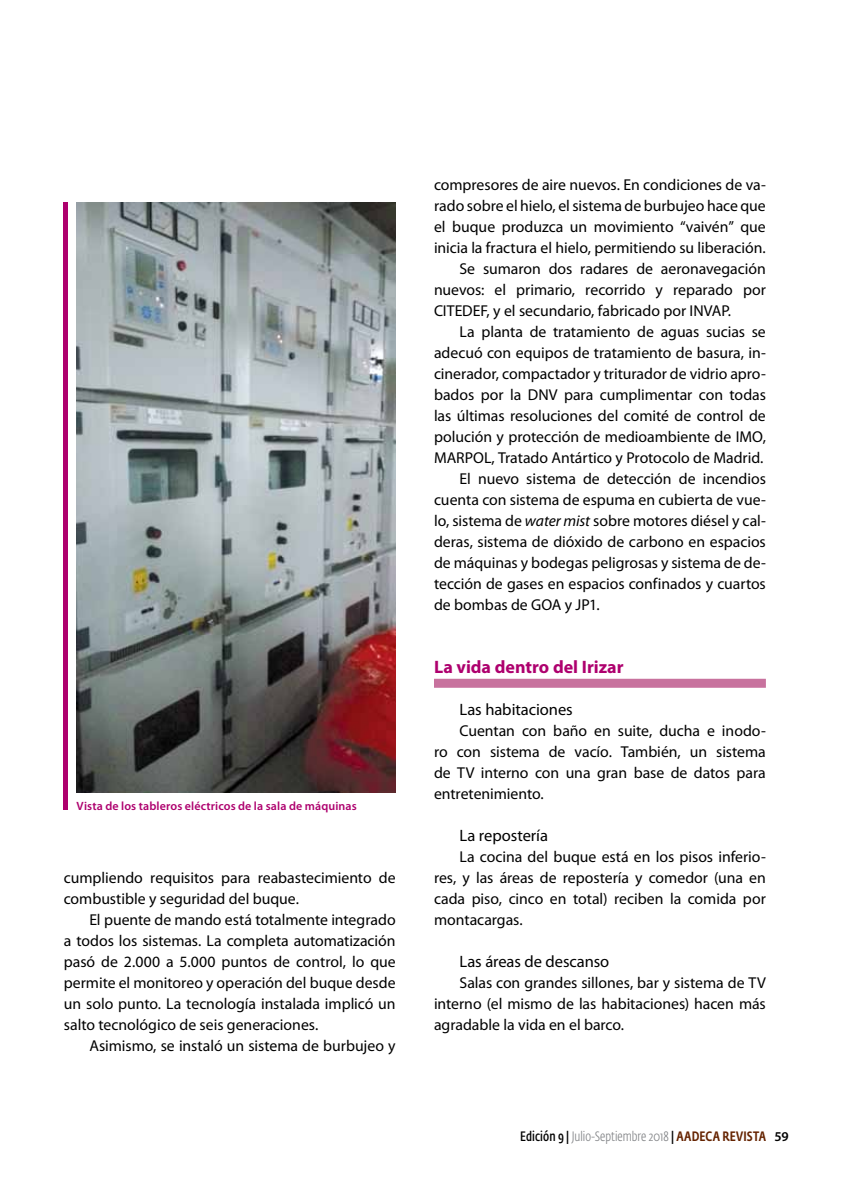
<style>
.page{position:relative;width:851px;height:1191px;background:#fff}
.page>*{position:absolute;margin:0;border:0;box-sizing:border-box;transform-origin:0 0}
.t1{font:700 18px "Myriad Pro";color:#ae006e}
.t2{font:16.5px "Myriad Pro";letter-spacing:-.005em;color:#000}
.t3{font:15.75px/21px "Myriad Pro";color:#000;text-align:justify}
.t4{font:300 13.5px "Fedra Sans Cond Std";letter-spacing:.005em;color:#808285}
.t5{font:600 12px "Myriad Pro";letter-spacing:.01em;color:#ae006e}
.s1{font-style:italic}
.s2{font-weight:600;color:#000}
.s3{font-weight:500;color:#000}
.s4{font-weight:500;color:#652300}
.s5{font-family:"Myriad Pro";font-weight:600;color:#000}
</style>
<div class="page">
<div style="left:434px;top:679px;width:331px;height:9px;background:#c8729e"></div>
<img style="left:77px;top:202px;width:318px;height:590px">
<hr style="left:64px;top:202px;width:4px;height:608px;background:#ae006e">
<p class="t5" style="left:77px;top:799px;width:281px">Vista de los tableros eléctricos de la sala de máquinas</p>
<p class="t3" style="left:64px;top:867px;width:333px">cumpliendo requisitos para reabastecimiento de combustible y seguridad del buque.</p>
<p class="t3" style="left:64px;top:909px;width:333px;text-indent:26px">El puente de mando está totalmente integrado a todos los sistemas. La completa automatización pasó de 2.000 a 5.000 puntos de control, lo que permite el monitoreo y operación del buque desde un solo punto. La tecnología instalada implicó un salto tecnológico de seis generaciones.</p>
<p class="t3" style="left:89px;top:1035px;width:308px">Asimismo, se instaló un sistema de burbujeo y</p>
<p class="t3" style="left:434px;top:174px;width:333px">compresores de aire nuevos. En condiciones de va-</p>
<p class="t3" style="left:434px;top:195px;width:333px">rado sobre el hielo, el sistema de burbujeo hace que</p>
<p class="t3" style="left:434px;top:216px;width:333px">el buque produzca un movimiento “vaivén” que</p>
<p class="t3" style="left:434px;top:237px;width:333px">inicia la fractura el hielo, permitiendo su liberación.</p>
<p class="t3" style="left:459px;top:258px;width:308px">Se sumaron dos radares de aeronavegación</p>
<p class="t3" style="left:434px;top:279px;width:333px">nuevos: el primario, recorrido y reparado por</p>
<p class="t3" style="left:434px;top:300px;width:298px">CITEDEF, y el secundario, fabricado por INVAP.</p>
<p class="t3" style="left:459px;top:321px;width:308px">La planta de tratamiento de aguas sucias se</p>
<p class="t3" style="left:434px;top:342px;width:333px">adecuó con equipos de tratamiento de basura, in-</p>
<p class="t3" style="left:434px;top:363px;width:333px">cinerador, compactador y triturador de vidrio apro-</p>
<p class="t3" style="left:434px;top:384px;width:333px">bados por la DNV para cumplimentar con todas</p>
<p class="t3" style="left:434px;top:405px;width:333px">las últimas resoluciones del comité de control de</p>
<p class="t3" style="left:434px;top:426px;width:333px">polución y protección de medioambiente de IMO,</p>
<p class="t3" style="left:434px;top:447px;width:331px">MARPOL, Tratado Antártico y Protocolo de Madrid.</p>
<p class="t3" style="left:459px;top:468px;width:308px">El nuevo sistema de detección de incendios</p>
<p class="t3" style="left:434px;top:489px;width:333px">cuenta con sistema de espuma en cubierta de vue-</p>
<p class="t3" style="left:434px;top:510px;width:333px">lo, sistema de <span class="s1">water mist</span> sobre motores diésel y cal-</p>
<p class="t3" style="left:434px;top:531px;width:333px">deras, sistema de dióxido de carbono en espacios</p>
<p class="t3" style="left:434px;top:552px;width:333px">de máquinas y bodegas peligrosas y sistema de de-</p>
<p class="t3" style="left:434px;top:573px;width:333px">tección de gases en espacios confinados y cuartos</p>
<p class="t3" style="left:434px;top:594px;width:167px">de bombas de GOA y JP1.</p>
<p class="t1" style="left:434px;top:656px;width:191px">La vida dentro del Irizar</p>
<p class="t2" style="left:459px;top:700px;width:115px">Las habitaciones</p>
<p class="t3" style="left:434px;top:720px;width:333px;text-indent:25px">Cuentan con baño en suite, ducha e inodo&shy;ro con sistema de vacío. También, un sistema de TV interno con una gran base de datos para entretenimiento.</p>
<p class="t2" style="left:459px;top:826px;width:90px">La repostería</p>
<p class="t3" style="left:434px;top:846px;width:333px;text-indent:25px">La cocina del buque está en los pisos inferio&shy;res, y las áreas de repostería y comedor (una en cada piso, cinco en total) reciben la comida por montacargas.</p>
<p class="t2" style="left:459px;top:952px;width:151px">Las áreas de descanso</p>
<p class="t3" style="left:434px;top:972px;width:333px;text-indent:26px">Salas con grandes sillones, bar y sistema de TV interno (el mismo de las habitaciones) hacen más agradable la vida en el barco.</p>
<p class="t4" style="left:520px;top:1128px;width:270px"><span class="s2">Edición 9</span> <span class="s3">|</span> Julio-Septiembre 2018 <span class="s3">|</span> <span class="s4">AADECA REVISTA</span> <span class="s5">59</span></p>
</div>
